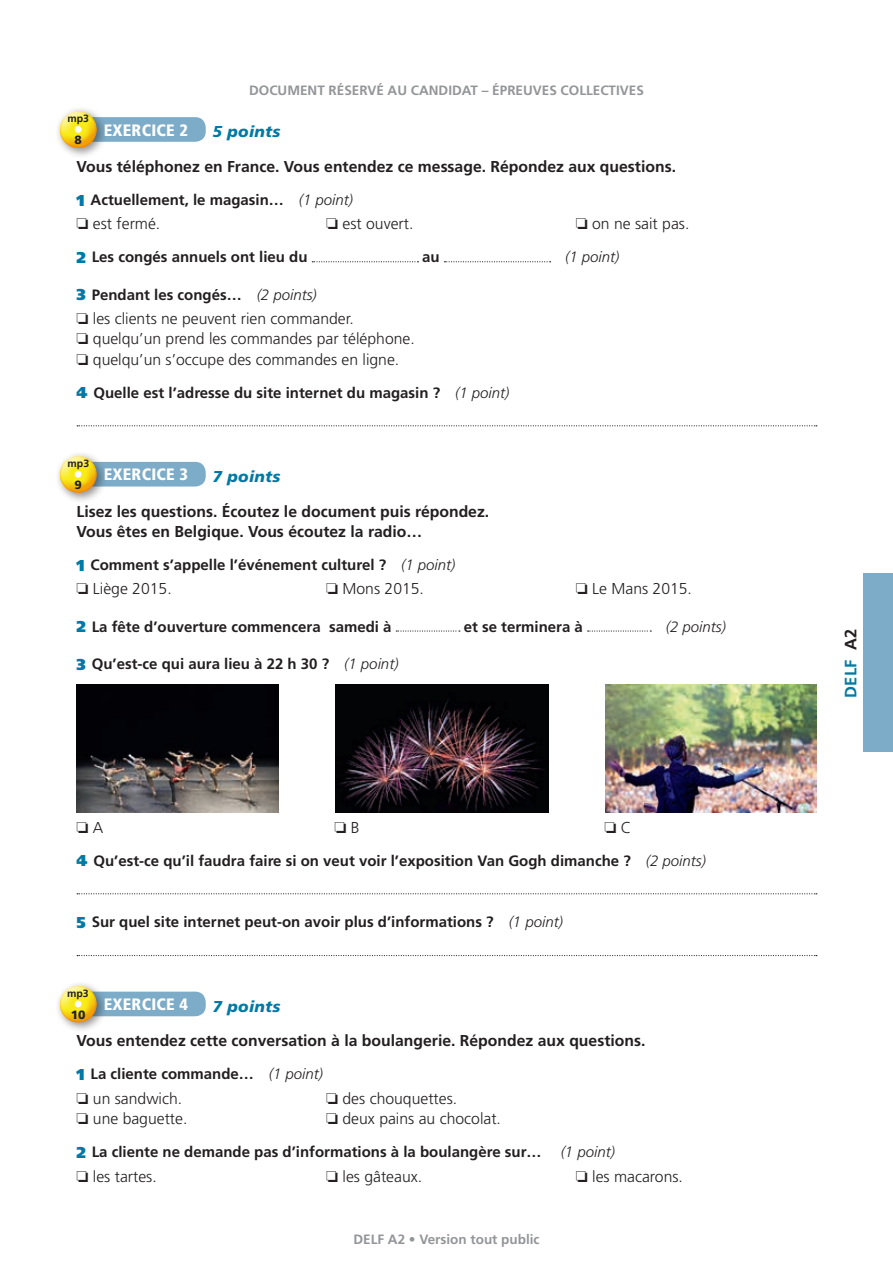
<style>
.page{position:relative;width:893px;height:1263px;background:#fff}
.page>*{position:absolute;margin:0;border:0;box-sizing:border-box;transform-origin:0 0}
.t1{font:900 condensed 16.5px "Frutiger LT Std";letter-spacing:.015em;color:#fff}
.t2{font:700 16.5px "Frutiger LT Std";letter-spacing:.01em;color:#007aa5}
.t3{font:300 15.75px/20.2px "Frutiger LT Std";color:#231f20}
.t4{font:700 15.75px/20.2px "Frutiger LT Std";color:#231f20}
.t5{font:italic 900 15.75px "Frutiger LT Std";letter-spacing:.015em;color:#007aa5}
.t6{font:700 15px "Frutiger LT Std";color:#231f20}
.t7{font:italic 300 15px "Frutiger LT Std";color:#231f20}
.t8{font:700 13.5px "Frutiger LT Std";color:#939598}
.t9{font:900 12px "Frutiger LT Std";color:#231f20}
.t10{font:700 10.5px "Frutiger LT Std";color:#231f20}
.s1{font-weight:900;font-size:15.75px;color:#007aa5}
.s2{font-weight:300;font-style:italic}
.s3{color:#231f20}
</style>
<div class="page">
<div style="left:863px;top:573px;width:30px;height:179px;background:#7dacc8"></div>
<svg style="left:312px;top:261px;width:106px;height:1px"></svg>
<svg style="left:444px;top:261px;width:107px;height:1px"></svg>
<svg style="left:77px;top:425px;width:740px;height:1px"></svg>
<svg style="left:396px;top:630px;width:64px;height:2px"></svg>
<svg style="left:588px;top:630px;width:63px;height:2px"></svg>
<img style="left:77px;top:685px;width:202px;height:127px">
<img style="left:336px;top:685px;width:212px;height:127px">
<img style="left:605px;top:685px;width:211px;height:127px">
<svg style="left:77px;top:893px;width:740px;height:1px"></svg>
<svg style="left:77px;top:955px;width:740px;height:1px"></svg>
<svg style="left:108px;top:117px;width:98px;height:25px"></svg>
<div style="left:55px;top:106px;width:53px;height:53px;background:#231f20;opacity:.5"></div>
<div style="left:58px;top:109px;width:40px;height:28px;background:#fff;opacity:.75"></div>
<div style="left:58px;top:115px;width:40px;height:35px;background:#f7931d;opacity:.75"></div>
<div style="left:75px;top:126px;width:7px;height:7px;background:#fff;border-radius:50%"></div>
<div style="left:108px;top:462px;width:98px;height:24px;background:#7dacc8"></div>
<div style="left:55px;top:451px;width:53px;height:53px;background:#231f20;opacity:.5"></div>
<div style="left:58px;top:454px;width:40px;height:28px;background:#fff;opacity:.75"></div>
<div style="left:58px;top:460px;width:40px;height:34px;background:#f7931d;opacity:.75"></div>
<div style="left:75px;top:471px;width:7px;height:7px;background:#fff;border-radius:50%"></div>
<div style="left:108px;top:992px;width:98px;height:24px;background:#7dacc8"></div>
<div style="left:55px;top:981px;width:53px;height:52px;background:#231f20;opacity:.5"></div>
<div style="left:58px;top:983px;width:40px;height:29px;background:#fff;opacity:.75"></div>
<div style="left:58px;top:989px;width:40px;height:35px;background:#f7931d;opacity:.75"></div>
<div style="left:75px;top:1000px;width:7px;height:7px;background:#fff;border-radius:50%"></div>
<p class="t8" style="left:249px;top:83px;width:396px">DOCUMENT RÉSERVÉ AU CANDIDAT – ÉPREUVES COLLECTIVES</p>
<p class="t10" style="left:67px;top:113px;width:23px">mp3</p>
<p class="t1" style="left:104px;top:120px;width:86px">EXERCICE 2</p>
<p class="t5" style="left:213px;top:122px;width:69px">5 points</p>
<p class="t4" style="left:77px;top:156px;width:601px">Vous téléphonez en France. Vous entendez ce message. Répondez aux questions.</p>
<p class="t6" style="left:77px;top:191px;width:278px"><span class="s1">1</span> Actuellement, le magasin… <span class="s2">(1 point)</span></p>
<p class="t3" style="left:77px;top:214px;width:85px">❏ est fermé.</p>
<p class="t3" style="left:326px;top:214px;width:89px">❏ est ouvert.</p>
<p class="t3" style="left:576px;top:214px;width:115px">❏ on ne sait pas.</p>
<p class="t6" style="left:77px;top:248px;width:232px"><span class="s1">2</span> Les congés annuels ont lieu du</p>
<p class="t6" style="left:422px;top:248px;width:19px">au</p>
<p class="t7" style="left:565px;top:249px;width:56px">(1 point)</p>
<p class="t6" style="left:77px;top:286px;width:242px"><span class="s1">3</span> Pendant les congés… <span class="s2">(2 points)</span></p>
<p class="t3" style="left:77px;top:309px;width:340px">❏ les clients ne peuvent rien commander.<br>❏ quelqu’un prend les commandes par téléphone. ❏ quelqu’un s’occupe des commandes en ligne.</p>
<p class="t6" style="left:77px;top:384px;width:434px"><span class="s1">4</span> Quelle est l’adresse du site internet du magasin ? <span class="s2">(1 point)</span></p>
<p class="t9" style="left:74px;top:133px;width:9px">8</p>
<p class="t10" style="left:68px;top:457px;width:23px">mp3</p>
<p class="t1" style="left:104px;top:465px;width:86px">EXERCICE 3</p>
<p class="t5" style="left:213px;top:467px;width:69px">7 points</p>
<p class="t4" style="left:77px;top:501px;width:414px">Lisez les questions. Écoutez le document puis répondez.<br>Vous êtes en Belgique. Vous écoutez la radio…</p>
<p class="t6" style="left:77px;top:556px;width:380px"><span class="s1">1</span> Comment s’appelle l’événement culturel ? <span class="s2">(1 point)</span></p>
<p class="t3" style="left:77px;top:579px;width:97px">❏ Liège 2015.</p>
<p class="t3" style="left:326px;top:579px;width:99px">❏ Mons 2015.</p>
<p class="t3" style="left:576px;top:579px;width:118px">❏ Le Mans 2015.</p>
<p class="t6" style="left:77px;top:618px;width:316px"><span class="s1">2</span> La fête d’ouverture commencera samedi à</p>
<p class="t6" style="left:464px;top:618px;width:121px">et se terminera à</p>
<p class="t7" style="left:666px;top:618px;width:62px">(2 points)</p>
<p class="t6" style="left:77px;top:655px;width:323px"><span class="s1">3</span> Qu’est-ce qui aura lieu à 22 h 30 ? <span class="s2">(1 point)</span></p>
<p class="t9" style="left:74px;top:478px;width:9px">9</p>
<p class="t3" style="left:77px;top:817px;width:28px">❏ A</p>
<p class="t3" style="left:335px;top:817px;width:27px">❏ B</p>
<p class="t3" style="left:605px;top:817px;width:28px">❏ C</p>
<p class="t6" style="left:77px;top:851px;width:631px"><span class="s1">4</span> Qu’est-ce qu’il faudra faire si on veut voir l’exposition Van Gogh dimanche ? <span class="s2">(2 points)</span></p>
<p class="t6" style="left:77px;top:913px;width:488px"><span class="s1">5</span> Sur quel site internet peut-on avoir plus d’informations ? <span class="s2">(1 point)</span></p>
<p class="t10" style="left:67px;top:987px;width:23px">mp3</p>
<p class="t1" style="left:104px;top:994px;width:86px">EXERCICE 4</p>
<p class="t5" style="left:213px;top:997px;width:69px">7 points</p>
<p class="t4" style="left:77px;top:1031px;width:570px">Vous entendez cette conversation à la boulangerie. Répondez aux questions.</p>
<p class="t6" style="left:77px;top:1065px;width:248px"><span class="s1">1</span> La cliente commande… <span class="s2">(1 point)</span></p>
<p class="t3" style="left:77px;top:1088px;width:112px">❏ un sandwich. ❏ une baguette.</p>
<p class="t3" style="left:326px;top:1088px;width:176px">❏ des chouquettes.<br>❏ deux pains au chocolat.</p>
<p class="t6" style="left:77px;top:1143px;width:466px"><span class="s1">2</span> La cliente ne demande pas d’informations à la boulangère sur…</p>
<p class="t7" style="left:561px;top:1143px;width:56px">(1 point)</p>
<p class="t3" style="left:77px;top:1166px;width:82px">❏ les tartes.</p>
<p class="t3" style="left:326px;top:1166px;width:98px">❏ les gâteaux.</p>
<p class="t3" style="left:576px;top:1166px;width:109px">❏ les macarons.</p>
<p class="t9" style="left:71px;top:1007px;width:16px">10</p>
<p class="t8" style="left:353px;top:1231px;width:188px">DELF A2 • Version tout public</p>
<p class="t2" style="left:841px;top:698px;width:71px;rotate:-90deg">DELF <span class="s3">A2</span></p>
</div>
